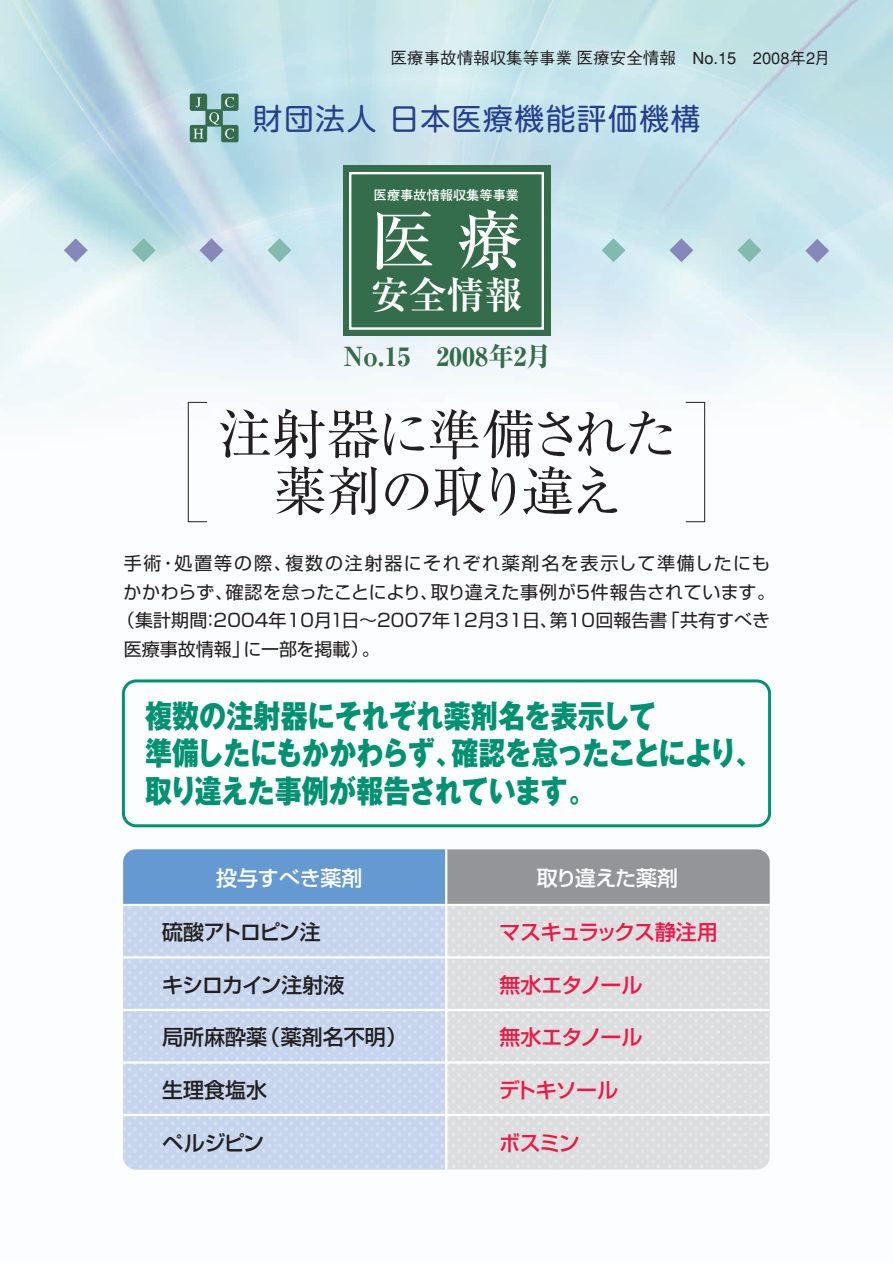
<style>
.page{position:relative;width:893px;height:1263px;background:#fff}
.page>*{position:absolute;margin:0;border:0;box-sizing:border-box;transform-origin:0 0}
.t1{font:500 65.4px "Ryumin";color:#fff}
.t2{font:54px/57px "Ryumin";letter-spacing:-.055em;color:#231f20;text-align:center}
.t3{font:700 37.95px "Ryumin";color:#fff}
.t4{font:31.5px/37.5px "Gothic MB101 hea";letter-spacing:-.01em;color:#009173;scale:.86 1}
.t5{font:29.85px "Shin M Go";letter-spacing:.05em;color:#253f8e}
.t6{font:800 26.4px "Ryumin";color:#346d4b}
.t7{font:500 21px "Shin Go";letter-spacing:-.025em;color:#ed1845}
.t8{font:500 21px "Shin Go";color:#231f20}
.t9{font:500 21px "Shin Go";letter-spacing:-.04em;color:#231f20}
.t10{font:500 21px "Shin Go";letter-spacing:-.01em;color:#fff}
.t11{font:500 21px "Shin Go";letter-spacing:-.035em;color:#fff}
.t12{font:18px "Shin Go";letter-spacing:.005em;color:#231f20}
.t13{font:18px "Shin Go";letter-spacing:.1em;color:#231f20}
.t14{font:500 16.5px "Gothic BBB";color:#231f20}
.t15{font:700 13.2px "Futo Go B101";color:#fff}
</style>
<div class="page">
<img style="left:0;top:0;width:893px;height:1170px">
<div style="left:205px;top:109px;width:18px;height:18px;background:#346d4b;border-radius:2px"></div>
<svg style="left:209px;top:112px;width:10px;height:13px"></svg>
<div style="left:221px;top:125px;width:18px;height:17px;background:#346d4b;border-radius:2px"></div>
<svg style="left:225px;top:129px;width:9px;height:10px"></svg>
<div style="left:190px;top:94px;width:17px;height:17px;background:#346d4b;border-radius:2px"></div>
<svg style="left:196px;top:97px;width:5px;height:10px"></svg>
<div style="left:221px;top:94px;width:18px;height:17px;background:#346d4b;border-radius:2px"></div>
<svg style="left:225px;top:97px;width:9px;height:10px"></svg>
<div style="left:190px;top:125px;width:17px;height:17px;background:#346d4b;border-radius:2px"></div>
<svg style="left:193px;top:129px;width:10px;height:10px"></svg>
<div style="left:343px;top:165px;width:207px;height:171px;background:#346d4b"></div>
<div style="left:349px;top:172px;width:195px;height:158px;border:2px solid #fff"></div>
<svg style="left:602px;top:238px;width:23px;height:24px"></svg>
<svg style="left:669px;top:238px;width:24px;height:24px"></svg>
<svg style="left:805px;top:239px;width:24px;height:24px"></svg>
<svg style="left:737px;top:238px;width:24px;height:24px"></svg>
<svg style="left:132px;top:238px;width:24px;height:24px"></svg>
<svg style="left:200px;top:238px;width:23px;height:24px"></svg>
<svg style="left:64px;top:238px;width:24px;height:24px"></svg>
<svg style="left:267px;top:238px;width:24px;height:24px"></svg>
<div style="left:188px;top:402px;width:19px;height:120px;border:1px solid #231f20"></div>
<div style="left:685px;top:402px;width:20px;height:120px;border:1px solid #231f20"></div>
<div style="left:122px;top:679px;width:649px;height:148px;border:3px solid #009173;border-radius:13px"></div>
<div style="left:123px;top:849px;width:647px;height:320px;background:#dcdddf;border-radius:13px"></div>
<svg style="left:123px;top:906px;width:322px;height:263px;background:#c8d7ed"></svg>
<svg style="left:123px;top:849px;width:647px;height:55px;background:#7d98b5"></svg>
<hr style="left:123px;top:904px;width:647px;height:2px;background:#fff">
<hr style="left:123px;top:956px;width:647px;height:2px;background:#fff">
<hr style="left:123px;top:1009px;width:647px;height:2px;background:#fff">
<hr style="left:123px;top:1061px;width:647px;height:2px;background:#fff">
<hr style="left:123px;top:1114px;width:647px;height:2px;background:#fff">
<hr style="left:445px;top:849px;width:2px;height:320px;background:#fff">
<p class="t14" style="left:391px;top:48px;width:441px">医療事故情報収集等事業医療安全情報 No.15 2008年2月</p>
<h3 class="t5" style="left:253px;top:97px;width:449px">財団法人日本医療機能評価機構</h3>
<p class="t15" style="left:374px;top:187px;width:147px">医療事故情報収集等事業</p>
<h1 class="t1" style="left:370px;top:201px;width:154px">医療</h1>
<h3 class="t3" style="left:371px;top:272px;width:153px">安全情報</h3>
<h3 class="t6" style="left:343px;top:340px;width:209px">No.15 2008年2月</h3>
<h2 class="t2" style="left:218px;top:405px;width:461px">注射器に準備された薬剤の取り違え</h2>
<p class="t13" style="left:124px;top:552px;width:648px">手術・処置等の際、複数の注射器にそれぞれ薬剤名を表示して準備したにも</p>
<p class="t12" style="left:124px;top:580px;width:653px">かかわらず、確認を怠ったことにより、取り違えた事例が5件報告されています。</p>
<p class="t12" style="left:117px;top:609px;width:655px">（集計期間：2004年10月１日～2007年12月31日、第10回報告書「共有すべき</p>
<p class="t12" style="left:124px;top:637px;width:258px">医療事故情報」に一部を掲載）。</p>
<h3 class="t4" style="left:145px;top:693px;width:719px">複数の注射器にそれぞれ薬剤名を表示して<br>準備したにもかかわらず、確認を怠ったことにより、取り違えた事例が報告されています。</h3>
<p class="t10" style="left:216px;top:864px;width:148px">投与すべき薬剤</p>
<p class="t11" style="left:537px;top:864px;width:143px">取り違えた薬剤</p>
<p class="t9" style="left:162px;top:919px;width:160px">硫酸アトロピン注</p>
<p class="t9" style="left:162px;top:971px;width:184px">キシロカイン注射液</p>
<p class="t8" style="left:162px;top:1024px;width:247px">局所麻酔薬（薬剤名不明）</p>
<p class="t8" style="left:162px;top:1076px;width:107px">生理食塩水</p>
<p class="t8" style="left:162px;top:1129px;width:103px">ペルジピン</p>
<p class="t7" style="left:500px;top:919px;width:220px">マスキュラックス静注用</p>
<p class="t7" style="left:500px;top:971px;width:144px">無水エタノール</p>
<p class="t7" style="left:500px;top:1024px;width:144px">無水エタノール</p>
<p class="t7" style="left:499px;top:1076px;width:121px">デトキソール</p>
<p class="t7" style="left:499px;top:1129px;width:82px">ボスミン</p>
</div>
